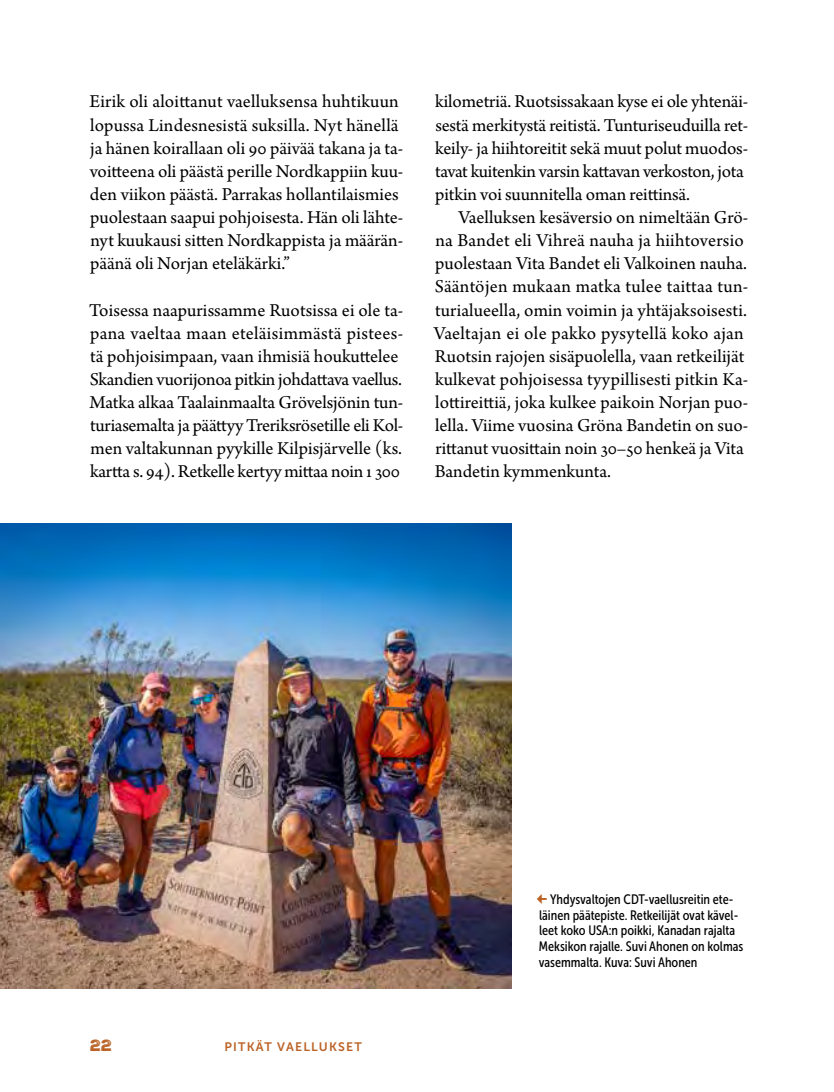
<style>
.page{position:relative;width:834px;height:1092px;background:#fff}
.page>*{position:absolute;margin:0;border:0;box-sizing:border-box;transform-origin:0 0}
.t1{font:19.07px/23.1px "Arno Pro";letter-spacing:-.005em;color:#000}
.t2{font:15.75px "Nexa Rust Sans Black 2";color:#bb6227}
.t3{font:13.65px/15.8px "Museo Sans Cond 500";color:#000}
.t4{font:12.25px "Museo Sans 700";letter-spacing:.1em;color:#bb6227}
.s1{color:#bb6227}
</style>
<div class="page">
<img style="left:0;top:523px;width:511px;height:465px">
<p class="t1" style="left:90px;top:91px;width:315px">Eirik oli aloittanut vaelluksensa huhtikuun lopussa Lindesnesistä suksilla. Nyt hänellä ja hänen koirallaan oli 90 päivää takana ja ta&shy;voitteena oli päästä perille Nordkappiin kuu&shy;den viikon päästä. Parrakas hollantilaismies puolestaan saapui pohjoisesta. Hän oli lähte&shy;nyt kuukausi sitten Nordkappista ja määrän&shy;päänä oli Norjan eteläkärki.”</p>
<p class="t1" style="left:89px;top:299px;width:316px">Toisessa naapurissamme Ruotsissa ei ole ta&shy;pana vaeltaa maan eteläisimmästä pistees&shy;tä pohjoisimpaan, vaan ihmisiä houkuttelee Skandien vuorijonoa pitkin johdattava vaellus.<br>Matka alkaa Taalainmaalta Grövelsjönin tun&shy;turiasemalta ja päättyy Treriksrösetille eli Kol&shy;men valtakunnan pyykille Kilpisjärvelle (ks. kartta s. 94). Retkelle kertyy mittaa noin 1 300</p>
<p class="t1" style="left:435px;top:91px;width:314px">kilometriä. Ruotsissakaan kyse ei ole yhtenäi&shy;sestä merkitystä reitistä. Tunturiseuduilla ret&shy;keily- ja hiihtoreitit sekä muut polut muodos&shy;tavat kuitenkin varsin kattavan verkoston, jota pitkin voi suunnitella oman reittinsä.</p>
<p class="t1" style="left:433px;top:207px;width:316px;text-indent:25px">Vaelluksen kesäversio on nimeltään Grö&shy;na Bandet eli Vihreä nauha ja hiihtoversio puolestaan Vita Bandet eli Valkoinen nauha.<br>Sääntöjen mukaan matka tulee taittaa tun&shy;turialueella, omin voimin ja yhtäjaksoisesti.<br>Vaeltajan ei ole pakko pysytellä koko ajan Ruotsin rajojen sisäpuolella, vaan retkeilijät kulkevat pohjoisessa tyypillisesti pitkin Ka&shy;lottireittiä, joka kulkee paikoin Norjan puo&shy;lella. Viime vuosina Gröna Bandetin on suo&shy;rittanut vuosittain noin 30–50 henkeä ja Vita Bandetin kymmenkunta.</p>
<p class="t2" style="left:90px;top:1034px;width:24px">22</p>
<p class="t4" style="left:224px;top:1039px;width:139px">PITKÄT VAELLUKSET</p>
<p class="t3" style="left:535px;top:891px;width:209px"><span class="s1">○</span> Yhdysvaltojen CDT-vaellusreitin ete&shy;läinen päätepiste. Retkeilijät ovat kävel&shy;leet koko USA:n poikki, Kanadan rajalta Meksikon rajalle. Suvi Ahonen on kolmas vasemmalta. Kuva: Suvi Ahonen</p>
</div>
